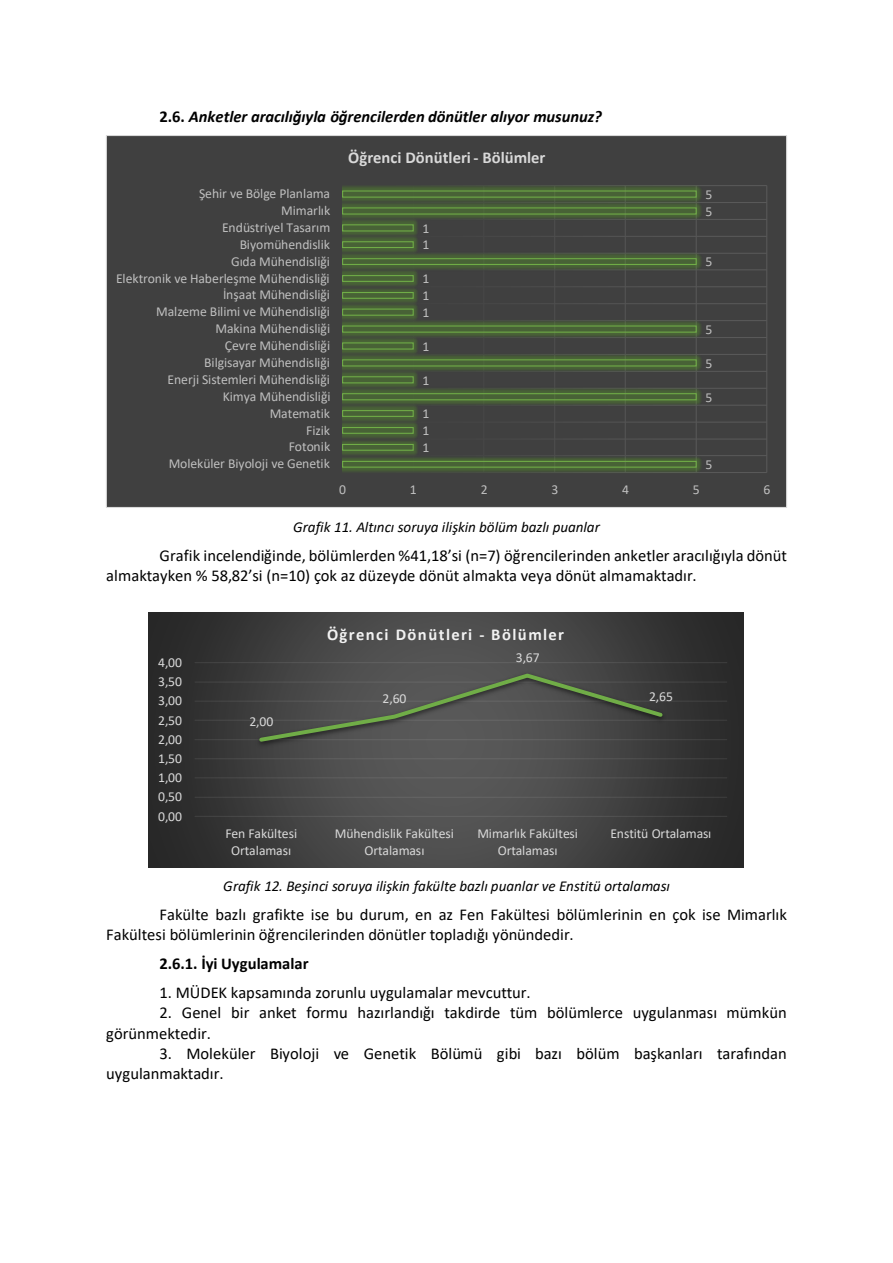
<style>
.page{position:relative;width:893px;height:1263px;background:#fff}
.page>*{position:absolute;margin:0;border:0;box-sizing:border-box;transform-origin:0 0}
.t1{font:700 16.65px "Calibri";letter-spacing:.08em;color:#f2f2f2}
.t2{font:16.5px/19.8px "Calibri";color:#000}
.t3{font:italic 700 16.5px "Calibri";letter-spacing:-.005em;color:#000}
.t4{font:700 16.5px "Calibri";color:#d9d9d9}
.t5{font:700 16.5px "Calibri";letter-spacing:.005em;color:#000}
.t6{font:italic 15.15px "Calibri";color:#000}
.t7{font:13.65px "Calibri";color:#bfbfbf}
.t8{font:13.65px/16.5px "Calibri";letter-spacing:-.005em;color:#d9d9d9;text-align:center}
.s1{font-style:normal}
</style>
<div class="page">
<div style="left:106px;top:135px;width:681px;height:372px;background:#404040"></div>
<hr style="left:766px;top:186px;width:1px;height:286px;background:#fff">
<hr style="left:343px;top:472px;width:424px;height:1px;background:#fff">
<hr style="left:343px;top:455px;width:424px;height:1px;background:#fff">
<hr style="left:343px;top:438px;width:424px;height:2px;background:#fff">
<hr style="left:343px;top:422px;width:424px;height:1px;background:#fff">
<hr style="left:343px;top:405px;width:424px;height:1px;background:#fff">
<hr style="left:343px;top:388px;width:424px;height:1px;background:#fff">
<hr style="left:343px;top:371px;width:424px;height:1px;background:#fff">
<hr style="left:343px;top:354px;width:424px;height:1px;background:#fff">
<hr style="left:343px;top:337px;width:424px;height:1px;background:#fff">
<hr style="left:343px;top:320px;width:424px;height:1px;background:#fff">
<hr style="left:343px;top:303px;width:424px;height:1px;background:#fff">
<hr style="left:343px;top:286px;width:424px;height:1px;background:#fff">
<hr style="left:343px;top:269px;width:424px;height:1px;background:#fff">
<hr style="left:343px;top:253px;width:424px;height:1px;background:#fff">
<hr style="left:343px;top:236px;width:424px;height:1px;background:#fff">
<hr style="left:343px;top:219px;width:424px;height:1px;background:#fff">
<hr style="left:343px;top:202px;width:424px;height:1px;background:#fff">
<hr style="left:343px;top:185px;width:424px;height:1px;background:#fff">
<img style="left:342px;top:185px;width:362px;height:288px">
<svg style="left:342px;top:190px;width:355px;height:278px"></svg>
<svg style="left:148px;top:612px;width:596px;height:256px;background:#3e3e3e"></svg>
<hr style="left:195px;top:797px;width:532px;height:1px;background:#f2f2f2;opacity:.1">
<hr style="left:195px;top:777px;width:532px;height:1px;background:#f2f2f2;opacity:.1">
<hr style="left:195px;top:758px;width:532px;height:1px;background:#f2f2f2;opacity:.1">
<hr style="left:195px;top:739px;width:532px;height:1px;background:#424242">
<hr style="left:195px;top:720px;width:532px;height:1px;background:#414141">
<hr style="left:195px;top:701px;width:532px;height:1px;background:#3e3e3e">
<hr style="left:195px;top:681px;width:532px;height:2px;background:#3b3b3b">
<hr style="left:195px;top:662px;width:532px;height:1px;background:#f2f2f2;opacity:.1">
<hr style="left:195px;top:816px;width:532px;height:1px;background:#f2f2f2;opacity:.1">
<img style="left:252px;top:669px;width:417px;height:81px">
<svg style="left:257px;top:671px;width:408px;height:73px;background:#4e514c"></svg>
<p class="t3" style="left:160px;top:109px;width:444px"><span class="s1">2.6.</span> Anketler aracılığıyla öğrencilerden dönütler alıyor musunuz?</p>
<p class="t4" style="left:348px;top:150px;width:199px">Öğrenci Dönütleri - Bölümler</p>
<p class="t7" style="left:199px;top:188px;width:133px">Şehir ve Bölge Planlama</p>
<p class="t7" style="left:705px;top:189px;width:8px">5</p>
<p class="t7" style="left:281px;top:205px;width:51px">Mimarlık</p>
<p class="t7" style="left:705px;top:205px;width:8px">5</p>
<p class="t7" style="left:222px;top:222px;width:110px">Endüstriyel Tasarım</p>
<p class="t7" style="left:422px;top:222px;width:8px">1</p>
<p class="t7" style="left:240px;top:238px;width:92px">Biyomühendislik</p>
<p class="t7" style="left:422px;top:239px;width:8px">1</p>
<p class="t7" style="left:231px;top:255px;width:100px">Gıda Mühendisliği</p>
<p class="t7" style="left:705px;top:256px;width:8px">5</p>
<p class="t7" style="left:116px;top:272px;width:215px">Elektronik ve Haberleşme Mühendisliği</p>
<p class="t7" style="left:422px;top:273px;width:8px">1</p>
<p class="t7" style="left:223px;top:289px;width:108px">İnşaat Mühendisliği</p>
<p class="t7" style="left:422px;top:290px;width:8px">1</p>
<p class="t7" style="left:156px;top:306px;width:175px">Malzeme Bilimi ve Mühendisliği</p>
<p class="t7" style="left:422px;top:307px;width:8px">1</p>
<p class="t7" style="left:215px;top:323px;width:116px">Makina Mühendisliği</p>
<p class="t7" style="left:705px;top:324px;width:8px">5</p>
<p class="t7" style="left:225px;top:340px;width:107px">Çevre Mühendisliği</p>
<p class="t7" style="left:422px;top:341px;width:8px">1</p>
<p class="t7" style="left:204px;top:357px;width:127px">Bilgisayar Mühendisliği</p>
<p class="t7" style="left:705px;top:357px;width:8px">5</p>
<p class="t7" style="left:168px;top:374px;width:164px">Enerji Sistemleri Mühendisliği</p>
<p class="t7" style="left:422px;top:374px;width:8px">1</p>
<p class="t7" style="left:223px;top:390px;width:109px">Kimya Mühendisliği</p>
<p class="t7" style="left:705px;top:391px;width:8px">5</p>
<p class="t7" style="left:270px;top:407px;width:62px">Matematik</p>
<p class="t7" style="left:422px;top:408px;width:8px">1</p>
<p class="t7" style="left:306px;top:424px;width:25px">Fizik</p>
<p class="t7" style="left:422px;top:425px;width:8px">1</p>
<p class="t7" style="left:289px;top:441px;width:43px">Fotonik</p>
<p class="t7" style="left:422px;top:442px;width:8px">1</p>
<p class="t7" style="left:169px;top:458px;width:163px">Moleküler Biyoloji ve Genetik</p>
<p class="t7" style="left:705px;top:459px;width:8px">5</p>
<p class="t7" style="left:339px;top:484px;width:8px">0</p>
<p class="t7" style="left:410px;top:484px;width:8px">1</p>
<p class="t7" style="left:481px;top:484px;width:8px">2</p>
<p class="t7" style="left:551px;top:484px;width:8px">3</p>
<p class="t7" style="left:622px;top:484px;width:8px">4</p>
<p class="t7" style="left:693px;top:484px;width:8px">5</p>
<p class="t7" style="left:763px;top:484px;width:8px">6</p>
<p class="t6" style="left:293px;top:521px;width:308px">Grafik 11. Altıncı soruya ilişkin bölüm bazlı puanlar</p>
<p class="t2" style="left:106px;top:547px;width:682px;text-indent:53px">Grafik incelendiğinde, bölümlerden %41,18’si (n=7) öğrencilerinden anketler aracılığıyla dönüt almaktayken % 58,82’si (n=10) çok az düzeyde dönüt almakta veya dönüt almamaktadır.</p>
<p class="t8" style="left:158px;top:655px;width:25px">4,00</p>
<p class="t8" style="left:158px;top:674px;width:25px">3,50</p>
<p class="t8" style="left:158px;top:694px;width:25px">3,00</p>
<p class="t8" style="left:158px;top:713px;width:25px">2,50</p>
<p class="t8" style="left:158px;top:732px;width:25px">2,00</p>
<p class="t8" style="left:158px;top:751px;width:25px">1,50</p>
<p class="t8" style="left:158px;top:770px;width:25px">1,00</p>
<p class="t8" style="left:158px;top:790px;width:25px">0,50</p>
<p class="t8" style="left:158px;top:809px;width:25px">0,00</p>
<p class="t1" style="left:327px;top:627px;width:238px">Öğrenci Dönütleri - Bölümler</p>
<p class="t8" style="left:249px;top:714px;width:25px">2,00</p>
<p class="t8" style="left:383px;top:691px;width:25px">2,60</p>
<p class="t8" style="left:516px;top:650px;width:25px">3,67</p>
<p class="t8" style="left:649px;top:689px;width:25px">2,65</p>
<p class="t8" style="left:225px;top:826px;width:73px">Fen Fakültesi<br>Ortalaması</p>
<p class="t8" style="left:335px;top:826px;width:120px">Mühendislik Fakültesi<br>Ortalaması</p>
<p class="t8" style="left:477px;top:826px;width:102px">Mimarlık Fakültesi<br>Ortalaması</p>
<p class="t8" style="left:610px;top:826px;width:103px">Enstitü Ortalaması</p>
<p class="t6" style="left:223px;top:880px;width:448px">Grafik 12. Beşinci soruya ilişkin fakülte bazlı puanlar ve Enstitü ortalaması</p>
<p class="t2" style="left:106px;top:906px;width:682px;text-indent:53px">Fakülte bazlı grafikte ise bu durum, en az Fen Fakültesi bölümlerinin en çok ise Mimarlık<br>Fakültesi bölümlerinin öğrencilerinden dönütler topladığı yönündedir.</p>
<p class="t5" style="left:160px;top:957px;width:150px">2.6.1. İyi Uygulamalar</p>
<p class="t2" style="left:160px;top:984px;width:373px">1. MÜDEK kapsamında zorunlu uygulamalar mevcuttur.</p>
<p class="t2" style="left:106px;top:1004px;width:682px;text-indent:53px">2. Genel bir anket formu hazırlandığı takdirde tüm bölümlerce uygulanması mümkün görünmektedir.</p>
<p class="t2" style="left:106px;top:1045px;width:682px;text-indent:53px">3. Moleküler Biyoloji ve Genetik Bölümü gibi bazı bölüm başkanları tarafından uygulanmaktadır.</p>
</div>
